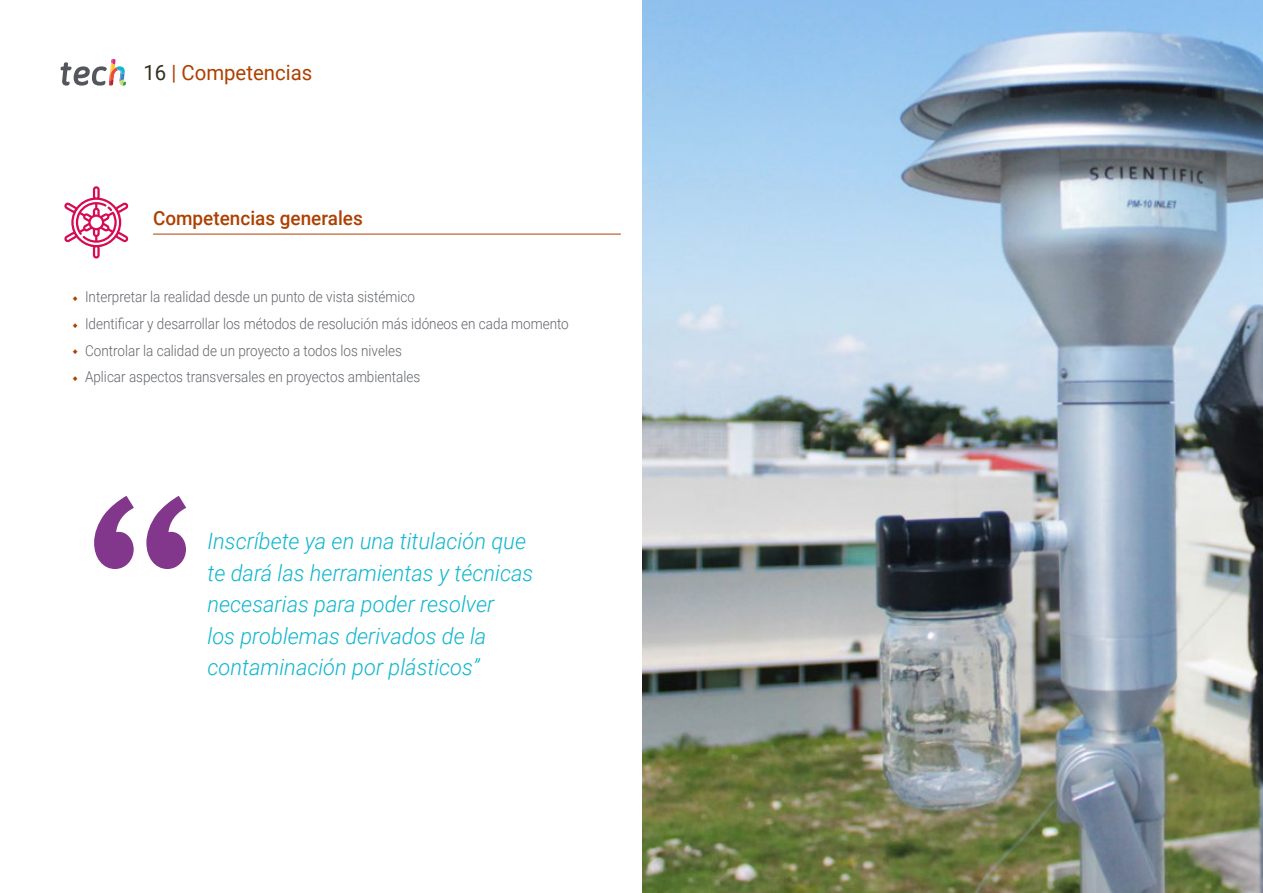
<style>
.page{position:relative;width:1263px;height:893px;background:#fff}
.page>*{position:absolute;margin:0;border:0;box-sizing:border-box;transform-origin:0 0}
.t1{font:italic 300 22.5px/31.5px "Roboto";color:#0fb6cf}
.t2{font:21px "Roboto";color:#ae4000}
.t3{font:500 19.5px "Roboto";color:#ae4000}
.t4{font:300 15px/26.7px "Roboto";color:#61646a;scale:.9 1}
.s1{color:#312e20}
</style>
<div class="page">
<svg style="left:61px;top:59px;width:65px;height:27px"></svg>
<hr style="left:153px;top:234px;width:468px;height:1px;background:#ae4000">
<img style="left:642px;top:0;width:621px;height:893px">
<svg style="left:94px;top:496px;width:92px;height:73px"></svg>
<svg style="left:64px;top:186px;width:64px;height:73px"></svg>
<h2 class="t2" style="left:144px;top:57px;width:170px"><span class="s1">16</span> | Competencias</h2>
<h3 class="t3" style="left:153px;top:204px;width:211px">Competencias generales</h3>
<p class="t4" style="left:85px;top:283px;width:539px">Interpretar la realidad desde un punto de vista sistémico<br>Identificar y desarrollar los métodos de resolución más idóneos en cada momento Controlar la calidad de un proyecto a todos los niveles<br>Aplicar aspectos transversales en proyectos ambientales</p>
<h1 class="t1" style="left:207px;top:525px;width:327px">Inscríbete ya en una titulación que te dará las herramientas y técnicas necesarias para poder resolver<br>los problemas derivados de la contaminación por plásticos”</h1>
</div>
